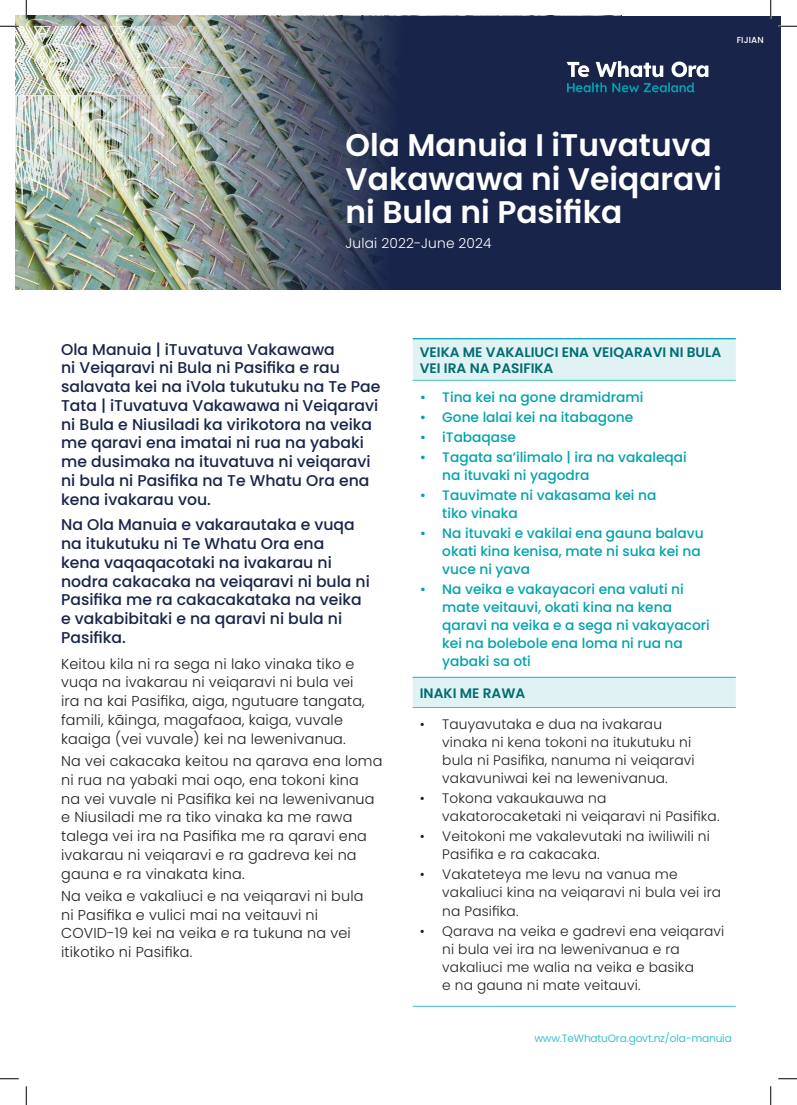
<style>
.page{position:relative;width:797px;height:1105px;background:#fff}
.page>*{position:absolute;margin:0;border:0;box-sizing:border-box;transform-origin:0 0}
.t1{font:600 31.25px/33.8px "Poppins";color:#fff}
.Intro{font:500 15.62px/18.8px "Poppins";color:#182449}
.Body{font:300 14.38px/18.8px "Poppins";letter-spacing:.01em;color:#231f20}
.t2{font:300 13.75px/18.1px "Poppins";letter-spacing:.01em;color:#231f20}
.t3{font:500 13.75px/18.1px "Poppins";color:#00a3ad}
.Table_head{font:600 13.75px/16.5px "Poppins";color:#006d71}
.Date{font:300 13.75px "Poppins";letter-spacing:.01em;color:#fff}
.t4{font:10.62px "Poppins";letter-spacing:-.02em;color:#41c1c6}
.Language_ID{font:500 8.75px "Poppins";letter-spacing:.01em;color:#fff}
</style>
<div class="page">
<img style="left:16px;top:16px;width:765px;height:273px">
<svg style="left:566px;top:61px;width:142px;height:16px"></svg>
<svg style="left:567px;top:83px;width:128px;height:9px"></svg>
<svg style="left:412px;top:339px;width:323px;height:368px"></svg>
<hr style="left:412px;top:338px;width:323px;height:1px;background:#00a3ad">
<hr style="left:412px;top:380px;width:323px;height:1px;background:#41c1c6">
<hr style="left:412px;top:707px;width:323px;height:1px;background:#41c1c6">
<hr style="left:412px;top:1006px;width:323px;height:1px;background:#41c1c6">
<hr style="left:412px;top:677px;width:323px;height:1px;background:#41c1c6">
<img style="left:0;top:25px;width:462px;height:181px">
<svg style="left:778px;top:25px;width:19px;height:2px"></svg>
<svg style="left:0;top:1078px;width:19px;height:1px"></svg>
<svg style="left:778px;top:1078px;width:19px;height:1px"></svg>
<svg style="left:25px;top:0;width:2px;height:19px"></svg>
<svg style="left:25px;top:1086px;width:2px;height:19px"></svg>
<svg style="left:770px;top:0;width:1px;height:19px"></svg>
<svg style="left:770px;top:1086px;width:1px;height:19px"></svg>
<p class="Language_ID" style="left:736px;top:34px;width:28px">FIJIAN</p>
<p class="t1" style="left:345px;top:128px;width:377px">Ola Manuia I iTuvatuva<br>Vakawawa ni Veiqaravi ni Bula ni Pasifika</p>
<p class="Date" style="left:345px;top:235px;width:147px">Julai 2022-June 2024</p>
<p class="Intro" style="left:61px;top:340px;width:321px">Ola Manuia | iTuvatuva Vakawawa<br>ni Veiqaravi ni Bula ni Pasifika e rau salavata kei na iVola tukutuku na Te Pae Tata | iTuvatuva Vakawawa ni Veiqaravi ni Bula e Niusiladi ka virikotora na veika me qaravi ena imatai ni rua na yabaki me dusimaka na ituvatuva ni veiqaravi ni bula ni Pasifika na Te Whatu Ora ena kena ivakarau vou.</p>
<p class="Intro" style="left:61px;top:516px;width:310px">Na Ola Manuia e vakarautaka e vuqa na itukutuku ni Te Whatu Ora ena<br>kena vaqaqacotaki na ivakarau ni nodra cakacaka na veiqaravi ni bula ni<br>Pasifika me ra cakacakataka na veika e vakabibitaki e na qaravi ni bula ni<br>Pasifika.</p>
<p class="Body" style="left:61px;top:654px;width:305px">Keitou kila ni ra sega ni lako vinaka tiko e vuqa na ivakarau ni veiqaravi ni bula vei ira na kai Pasifika, aiga, ngutuare tangata, famili, kāinga, magafaoa, kaiga, vuvale kaaiga (vei vuvale) kei na lewenivanua.</p>
<p class="Body" style="left:61px;top:752px;width:323px">Na vei cakacaka keitou na qarava ena loma ni rua na yabaki mai oqo, ena tokoni kina<br>na vei vuvale ni Pasifika kei na lewenivanua e Niusiladi me ra tiko vinaka ka me rawa talega vei ira na Pasifika me ra qaravi ena ivakarau ni veiqaravi e ra gadreva kei na gauna e ra vinakata kina.</p>
<p class="Body" style="left:61px;top:886px;width:304px">Na veika e vakaliuci e na veiqaravi ni bula ni Pasifika e vulici mai na veitauvi ni COVID-19 kei na veika e ra tukuna na vei itikotiko ni Pasifika.</p>
<p class="Table_head" style="left:420px;top:344px;width:303px">VEIKA ME VAKALIUCI ENA VEIQARAVI NI BULA<br>VEI IRA NA PASIFIKA</p>
<p class="t3" style="left:420px;top:388px;width:225px">• Tina kei na gone dramidrami</p>
<p class="t3" style="left:420px;top:408px;width:215px">• Gone lalai kei na itabagone</p>
<p class="t3" style="left:420px;top:428px;width:98px">• iTabaqase</p>
<p class="t3" style="left:442px;top:448px;width:246px;text-indent:-22px">• Tagata sa’ilimalo | ira na vakaleqai na ituvaki ni yagodra</p>
<p class="t3" style="left:442px;top:486px;width:216px;text-indent:-22px">• Tauvimate ni vakasama kei na tiko vinaka</p>
<p class="t3" style="left:442px;top:524px;width:263px;text-indent:-22px">• Na ituvaki e vakilai ena gauna balavu okati kina kenisa, mate ni suka kei na vuce ni yava</p>
<p class="t3" style="left:442px;top:580px;width:269px;text-indent:-22px">• Na veika e vakayacori ena valuti ni mate veitauvi, okati kina na kena qaravi na veika e a sega ni vakayacori kei na bolebole ena loma ni rua na yabaki sa oti</p>
<p class="Table_head" style="left:420px;top:685px;width:107px">INAKI ME RAWA</p>
<p class="t2" style="left:442px;top:715px;width:254px;text-indent:-22px">• Tauyavutaka e dua na ivakarau vinaka ni kena tokoni na itukutuku ni bula ni Pasifika, nanuma ni veiqaravi vakavuniwai kei na lewenivanua.</p>
<p class="t2" style="left:442px;top:789px;width:279px;text-indent:-22px">• Tokona vakaukauwa na vakatorocaketaki ni veiqaravi ni Pasifika.</p>
<p class="t2" style="left:442px;top:827px;width:269px;text-indent:-22px">• Veitokoni me vakalevutaki na iwiliwili ni<br>Pasifika e ra cakacaka.</p>
<p class="t2" style="left:442px;top:865px;width:280px;text-indent:-22px">• Vakateteya me levu na vanua me vakaliuci kina na veiqaravi ni bula vei ira na Pasifika.</p>
<p class="t2" style="left:442px;top:922px;width:283px;text-indent:-22px">• Qarava na veika e gadrevi ena veiqaravi ni bula vei ira na lewenivanua e ra vakaliuci me walia na veika e basika<br>e na gauna ni mate veitauvi.</p>
<p class="t4" style="left:534px;top:1032px;width:199px">www.TeWhatuOra.govt.nz/ola-manuia</p>
</div>
